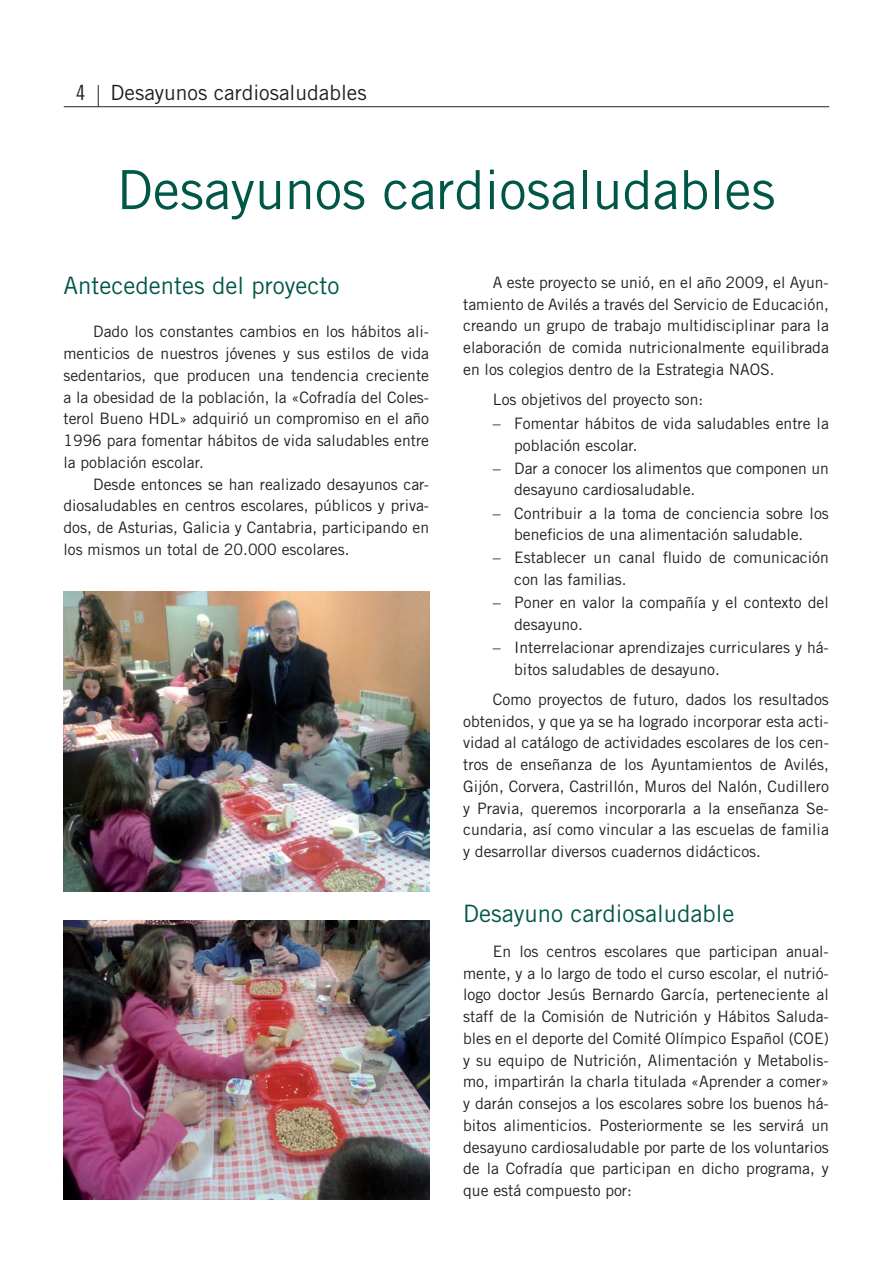
<style>
.page{position:relative;width:893px;height:1263px;background:#fff}
.page>*{position:absolute;margin:0;border:0;box-sizing:border-box;transform-origin:0 0}
.t1{font:54px "Trade Gothic LT Std";color:#005748}
.t2{font:24px "Trade Gothic LT Std";color:#005748}
.t3{font:21px "Trade Gothic LT Std";color:#231f20}
.t4{font:15.75px/21.8px "Trade Gothic LT Std";color:#231f20;text-align:justify}
.s1{font-family:"Trade Gothic LT Std Cn 18"}
</style>
<div class="page">
<img style="left:64px;top:920px;width:365px;height:279px">
<img style="left:64px;top:591px;width:365px;height:300px">
<hr style="left:64px;top:106px;width:765px;height:1px;background:#231f20">
<svg style="left:98px;top:85px;width:1px;height:21px"></svg>
<h3 class="t3" style="left:76px;top:85px;width:292px"><span class="s1">4</span> Desayunos cardiosaludables</h3>
<h1 class="t1" style="left:117px;top:171px;width:660px">Desayunos cardiosaludables</h1>
<h2 class="t2" style="left:63px;top:277px;width:277px">Antecedentes del proyecto</h2>
<p class="t4" style="left:63px;top:323px;width:367px;text-indent:30px">Dado los constantes cambios en los hábitos ali&shy;menticios de nuestros jóvenes y sus estilos de vida sedentarios, que producen una tendencia creciente a la obesidad de la población, la «Cofradía del Coles&shy;terol Bueno HDL» adquirió un compromiso en el año 1996 para fomentar hábitos de vida saludables entre la población escolar.</p>
<p class="t4" style="left:63px;top:475px;width:367px;text-indent:30px">Desde entonces se han realizado desayunos car&shy;diosaludables en centros escolares, públicos y priva&shy;dos, de Asturias, Galicia y Cantabria, participando en los mismos un total de 20.000 escolares.</p>
<p class="t4" style="left:463px;top:273px;width:367px;text-indent:30px">A este proyecto se unió, en el año 2009, el Ayun&shy;tamiento de Avilés a través del Servicio de Educación, creando un grupo de trabajo multidisciplinar para la elaboración de comida nutricionalmente equilibrada en los colegios dentro de la Estrategia NAOS.</p>
<p class="t4" style="left:493px;top:390px;width:212px">Los objetivos del proyecto son:</p>
<p class="t4" style="left:514px;top:414px;width:316px;text-indent:-21px">– Fomentar hábitos de vida saludables entre la población escolar.</p>
<p class="t4" style="left:514px;top:459px;width:316px;text-indent:-21px">– Dar a conocer los alimentos que componen un desayuno cardiosaludable.</p>
<p class="t4" style="left:493px;top:504px;width:337px;text-align:center">– Contribuir a la toma de conciencia sobre los beneficios de una alimentación saludable.</p>
<p class="t4" style="left:514px;top:549px;width:316px;text-indent:-21px">– Establecer un canal fluido de comunicación con las familias.</p>
<p class="t4" style="left:514px;top:593px;width:316px;text-indent:-21px">– Poner en valor la compañía y el contexto del desayuno.</p>
<p class="t4" style="left:514px;top:638px;width:316px;text-indent:-21px">– Interrelacionar aprendizajes curriculares y há&shy;bitos saludables de desayuno.</p>
<p class="t4" style="left:463px;top:690px;width:367px;text-indent:30px">Como proyectos de futuro, dados los resultados obtenidos, y que ya se ha logrado incorporar esta acti&shy;vidad al catálogo de actividades escolares de los cen&shy;tros de enseñanza de los Ayuntamientos de Avilés, Gijón, Corvera, Castrillón, Muros del Nalón, Cudillero y Pravia, queremos incorporarla a la enseñanza Se&shy;cundaria, así como vincular a las escuelas de familia y desarrollar diversos cuadernos didácticos.</p>
<h2 class="t2" style="left:463px;top:905px;width:273px">Desayuno cardiosaludable</h2>
<p class="t4" style="left:463px;top:942px;width:367px;text-indent:30px">En los centros escolares que participan anual&shy;mente, y a lo largo de todo el curso escolar, el nutrió&shy;logo doctor Jesús Bernardo García, perteneciente al staff de la Comisión de Nutrición y Hábitos Saluda&shy;bles en el deporte del Comité Olímpico Español (COE) y su equipo de Nutrición, Alimentación y Metabolis&shy;mo, impartirán la charla titulada «Aprender a comer» y darán consejos a los escolares sobre los buenos há&shy;bitos alimenticios. Posteriormente se les servirá un desayuno cardiosaludable por parte de los voluntarios de la Cofradía que participan en dicho programa, y que está compuesto por:</p>
</div>
